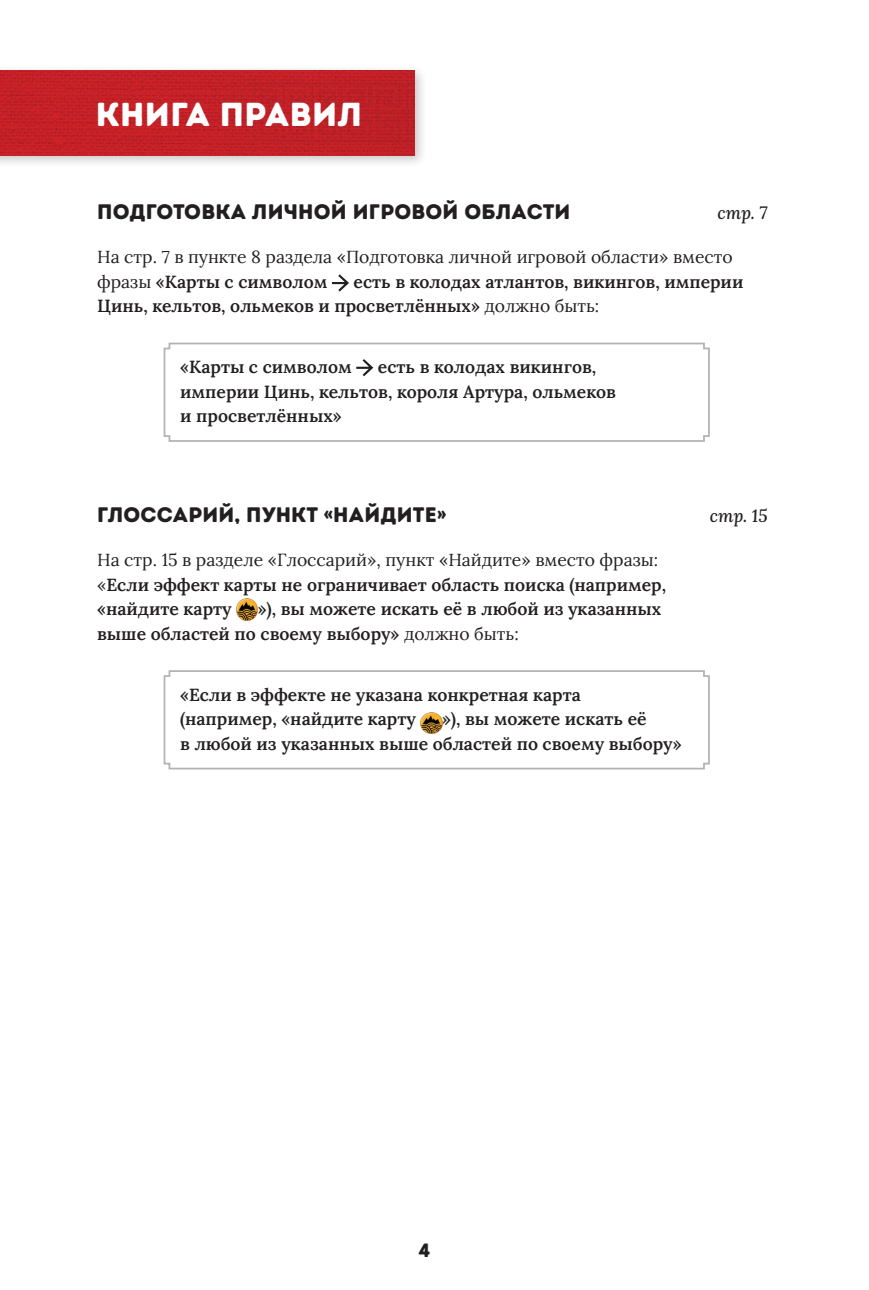
<style>
.page{position:relative;width:869px;height:1290px;background:#fff}
.page>*{position:absolute;margin:0;border:0;box-sizing:border-box;transform-origin:0 0}
.t1{font:33.25px "Intro Rust Base";letter-spacing:.01em;color:#fff}
.t2{font:21px "Intro Rust Base";letter-spacing:.01em;color:#231f20}
.t3{font:19.25px "Intro Rust Base";color:#231f20}
.t4{font:600 17.5px/24.5px "Lora";color:#231f20}
.t5{font:17.5px/24.5px "Lora";color:#231f20}
.t6{font:italic 500 17.5px "Lora";color:#231f20}
.s1{font-weight:600}
.s2{font-weight:400}
</style>
<div class="page">
<svg style="left:332px;top:274px;width:17px;height:17px"></svg>
<svg style="left:163px;top:342px;width:547px;height:100px"></svg>
<img style="left:236px;top:599px;width:21px;height:21px">
<svg style="left:163px;top:670px;width:547px;height:100px"></svg>
<div style="left:0;top:64px;width:427px;height:105px;background:#231f20;opacity:.25"></div>
<svg style="left:0;top:70px;width:414px;height:85px;fill:#c52127"></svg>
<svg style="left:201px;top:83px;width:213px;height:60px"></svg>
<h1 class="t1" style="left:96px;top:93px;width:267px">книга правил</h1>
<p class="t2" style="left:97px;top:198px;width:474px">ПОДГОТОВКА ЛИЧНОЙ ИГРОВОЙ ОБЛАСТИ</p>
<p class="t6" style="left:717px;top:200px;width:52px">стр. 7</p>
<p class="t5" style="left:97px;top:244px;width:636px">На стр. 7 в пункте 8 раздела «Подготовка личной игровой области» вместо фразы <span class="s1">«Карты с символом</span></p>
<p class="t4" style="left:97px;top:268px;width:647px;text-indent:256px">есть в колодах атлантов, викингов, империи<br>Цинь, кельтов, ольмеков и просветлённых» <span class="s2">должно быть:</span></p>
<p class="t4" style="left:180px;top:353px;width:173px">«Карты с символом</p>
<p class="t4" style="left:180px;top:353px;width:437px;text-indent:197px">есть в колодах викингов, империи Цинь, кельтов, короля Артура, ольмеков и просветлённых»</p>
<p class="t2" style="left:97px;top:501px;width:350px">ГЛОССАРИЙ, ПУНКТ «НАЙДИТЕ»</p>
<p class="t6" style="left:709px;top:503px;width:59px">стр. 15</p>
<p class="t4" style="left:97px;top:546px;width:570px"><span class="s2">На стр. 15 в разделе «Глоссарий», пункт «Найдите» вместо фразы: «</span>Если эффект карты не ограничивает область поиска (например, «найдите карту</p>
<p class="t4" style="left:97px;top:595px;width:565px;text-indent:160px">»), вы можете искать её в любой из указанных выше областей по своему выбору» <span class="s2">должно быть:</span></p>
<p class="t4" style="left:180px;top:681px;width:402px">«Если в эффекте не указана конкретная карта (например, «найдите карту</p>
<p class="t4" style="left:180px;top:705px;width:502px;text-indent:261px">»), вы можете искать её<br>в любой из указанных выше областей по своему выбору»</p>
<p class="t3" style="left:418px;top:1238px;width:13px">4</p>
</div>
